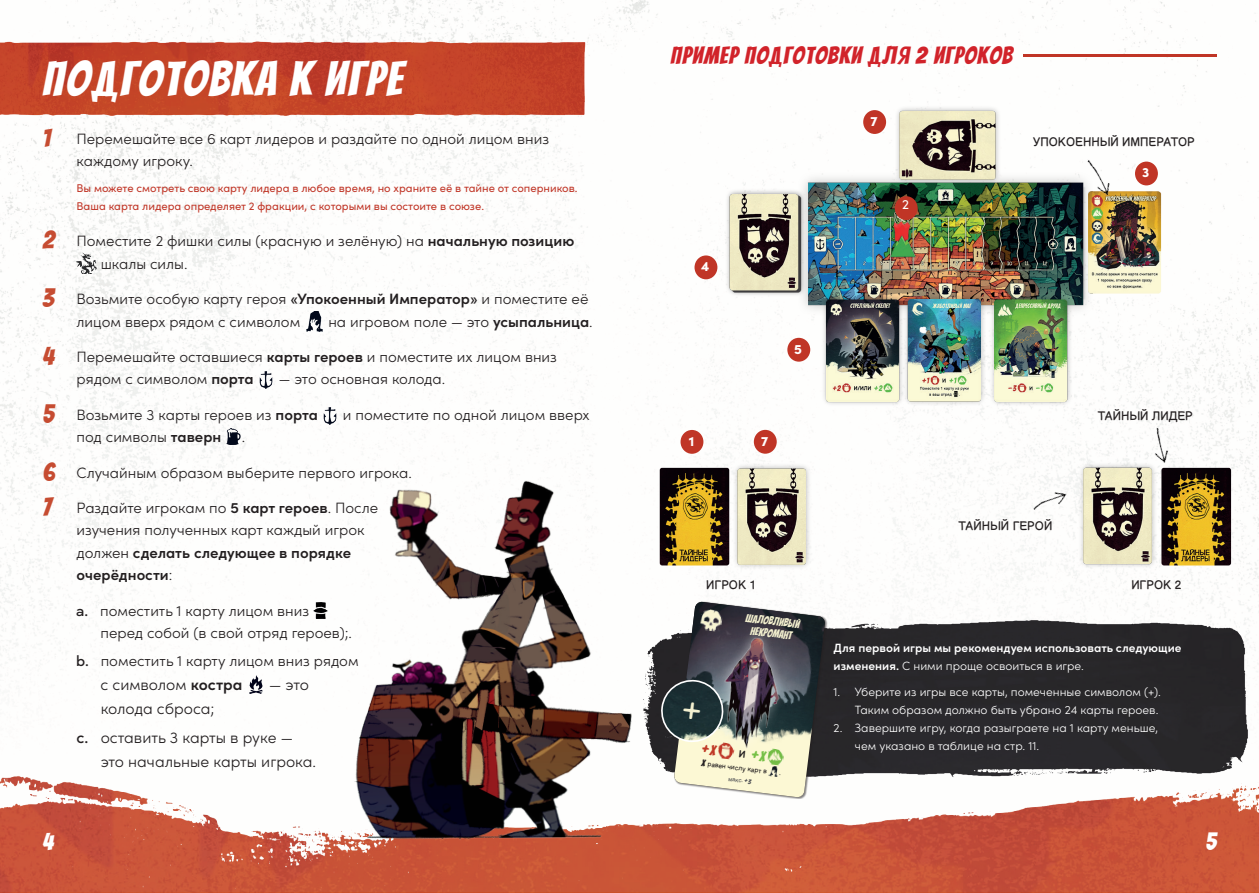
<style>
.page{position:relative;width:1259px;height:893px;background:#fff}
.page>*{position:absolute;margin:0;border:0;box-sizing:border-box;transform-origin:0 0}
.t1{font:48px "Bangers Cyrillic";letter-spacing:.04em;color:#fff}
.t2{font:24px "Bangers Cyrillic";letter-spacing:.04em;color:#d1232a}
.t3{font:24px "Bangers";color:#fff}
.t4{font:300 15.75px/28.2px "Sofia Pro";color:#231f20}
.t5{font:300 15px/22.5px "Sofia Pro";color:#231f20}
.t6{font:900 13.5px "Sofia Pro";color:#fff}
.t7{font:13.5px "Sofia Pro";color:#fff}
.t8{font:300 12px/18px "Sofia Pro";color:#fff;text-align:right}
.t9{font:600 12px/18px "Sofia Pro";color:#fff}
.t10{font:300 12px "Comic Helvetic";color:#231f20}
.t11{font:11.25px/18px "Sofia Pro";color:#c03526}
.t12{font:11.25px/12.3px "Bangers Cyrillic";color:#f3f0cf;text-align:center;scale:.91 1}
.t13{font:300 6.6px "Comic Helvetic";color:#231f20}
.t14{font:300 5.85px "Comic Helvetic";color:#57585a}
.s1{font-family:"Bangers";font-weight:400;font-size:25.5px;color:#c64c31}
.s2{font-weight:600}
.s3{font-weight:500}
.s4{font-weight:300}
.s5{font-family:"Bangers";font-weight:400;font-size:9.75px}
.s6{font-family:"Permanent Marker";font-weight:400;font-size:6.45px}
.s7{font-family:"Bangers";font-weight:400;font-size:6.6px}
</style>
<div class="page">
<img style="left:0;top:776px;width:1259px;height:117px">
<img style="left:659px;top:94px;width:577px;height:496px">
<img style="left:0;top:39px;width:586px;height:78px">
<img style="left:631px;top:100px;width:605px;height:463px">
<img style="left:642px;top:619px;width:613px;height:159px">
<img style="left:351px;top:465px;width:291px;height:396px">
<img style="left:1076px;top:157px;width:44px;height:45px">
<img style="left:1029px;top:481px;width:41px;height:42px">
<img style="left:1138px;top:419px;width:47px;height:46px">
<div style="left:680px;top:430px;width:23px;height:24px;background:#c03526;border-radius:50%"></div>
<div style="left:894px;top:196px;width:23px;height:24px;background:#c03526;border-radius:50%"></div>
<div style="left:1135px;top:162px;width:23px;height:23px;background:#c03526;border-radius:50%"></div>
<div style="left:694px;top:255px;width:23px;height:24px;background:#c03526;border-radius:50%"></div>
<div style="left:787px;top:338px;width:23px;height:24px;background:#c03526;border-radius:50%"></div>
<img style="left:77px;top:252px;width:20px;height:22px">
<img style="left:306px;top:311px;width:17px;height:20px">
<img style="left:259px;top:372px;width:14px;height:17px">
<img style="left:323px;top:407px;width:14px;height:17px">
<img style="left:225px;top:428px;width:17px;height:17px">
<img style="left:313px;top:603px;width:15px;height:16px">
<img style="left:249px;top:675px;width:14px;height:18px">
<hr style="left:1022px;top:54px;width:194px;height:3px;background:#c03526">
<div style="left:754px;top:430px;width:22px;height:24px;background:#c03526;border-radius:50%"></div>
<div style="left:863px;top:110px;width:23px;height:24px;background:#c03526;border-radius:50%"></div>
<svg style="left:658px;top:601px;width:167px;height:197px;background:#7e7f7b"></svg>
<h1 class="t1" style="left:43px;top:43px;width:361px">ПОДГОТОВКА К ИГРЕ</h1>
<p class="t5" style="left:77px;top:126px;width:474px;text-indent:-34px"><span class="s1">1</span> Перемешайте все 6 карт лидеров и раздайте по одной лицом вниз каждому игроку.</p>
<p class="t11" style="left:77px;top:178px;width:502px">Вы можете смотреть свою карту лидера в любое время, но храните её в тайне от соперников.<br>Ваша карта лидера определяет 2 фракции, с которыми вы состоите в союзе.</p>
<p class="t5" style="left:101px;top:229px;width:475px;text-indent:-58px"><span class="s1">2</span> Поместите 2 фишки силы (красную и зелёную) на <span class="s2">начальную позицию </span>шкалы силы.</p>
<p class="t5" style="left:77px;top:287px;width:513px;text-indent:-34px"><span class="s1">3</span> Возьмите особую карту героя <span class="s2">«Упокоенный Император»</span> и поместите её лицом вверх рядом с символом</p>
<p class="t5" style="left:328px;top:309px;width:266px">на игровом поле — это <span class="s2">усыпальница</span>.</p>
<p class="t5" style="left:77px;top:345px;width:482px;text-indent:-34px"><span class="s1">4</span> Перемешайте оставшиеся <span class="s2">карты героев</span> и поместите их лицом вниз рядом с символом <span class="s2">порта</span></p>
<p class="t5" style="left:279px;top:367px;width:168px">— это основная колода.</p>
<p class="t5" style="left:43px;top:402px;width:277px"><span class="s1">5</span> Возьмите 3 карты героев из <span class="s2">порта</span></p>
<p class="t5" style="left:343px;top:402px;width:248px">и поместите по одной лицом вверх</p>
<p class="t5" style="left:77px;top:425px;width:146px">под символы <span class="s2">таверн</span></p>
<p class="t5" style="left:242px;top:425px;width:5px">.</p>
<p class="t5" style="left:43px;top:460px;width:371px"><span class="s1">6</span> Случайным образом выберите первого игрока.</p>
<p class="t5" style="left:77px;top:495px;width:303px;text-indent:-34px"><span class="s1">7</span> Раздайте игрокам по <span class="s2">5 карт героев</span>. После изучения полученных карт каждый игрок должен <span class="s2">сделать следующее в порядке очерёдности</span>:</p>
<p class="t5" style="left:100px;top:598px;width:253px;text-indent:-24px"><span class="s3">a.</span> поместить 1 карту лицом вниз перед собой (в свой отряд героев);.</p>
<p class="t5" style="left:76px;top:649px;width:284px"><span class="s3">b.</span> поместить 1 карту лицом вниз рядом</p>
<p class="t4" style="left:100px;top:670px;width:143px">с символом <span class="s2">костра</span></p>
<p class="t4" style="left:269px;top:670px;width:41px">— это</p>
<p class="t4" style="left:76px;top:694px;width:218px;text-indent:24px">колода сброса;<br><span class="s3">c.</span> оставить 3 карты в руке —</p>
<p class="t4" style="left:101px;top:746px;width:217px">это начальные карты игрока.</p>
<h2 class="t2" style="left:670px;top:37px;width:343px">ПРИМЕР ПОДГОТОВКИ ДЛЯ 2 ИГРОКОВ</h2>
<p class="t6" style="left:701px;top:256px;width:10px">4</p>
<p class="t6" style="left:870px;top:111px;width:9px">7</p>
<p class="t7" style="left:902px;top:194px;width:8px">2</p>
<p class="t10" style="left:1033px;top:130px;width:163px">УПОКОЕННЫЙ ИМПЕРАТОР</p>
<p class="t6" style="left:1142px;top:162px;width:9px">3</p>
<p class="t6" style="left:689px;top:430px;width:7px">1</p>
<p class="t6" style="left:794px;top:338px;width:9px">5</p>
<p class="t6" style="left:761px;top:430px;width:9px">7</p>
<p class="t10" style="left:1097px;top:404px;width:97px">ТАЙНЫЙ ЛИДЕР</p>
<p class="t10" style="left:958px;top:514px;width:95px">ТАЙНЫЙ ГЕРОЙ</p>
<p class="t10" style="left:706px;top:573px;width:51px">ИГРОК 1</p>
<p class="t10" style="left:1131px;top:573px;width:51px">ИГРОК 2</p>
<p class="t12" style="left:746px;top:611px;width:61px;rotate:7deg">ШАЛОВЛИВЫЙ<br>НЕКРОМАНТ</p>
<p class="t9" style="left:833px;top:638px;width:349px">Для первой игры мы рекомендуем использовать следующие изменения. <span class="s4">С ними проще освоиться в игре.</span></p>
<p class="t8" style="left:833px;top:682px;width:329px">1. Уберите из игры все карты, помеченные символом (+).<br>Таким образом должно быть убрано 24 карты героев.</p>
<p class="t8" style="left:855px;top:718px;width:305px;text-align:left;text-indent:-21px">2. Завершите игру, когда разыграете на 1 карту меньше, чем указано в таблице на стр. 11.</p>
<p class="t13" style="left:702px;top:757px;width:68px;rotate:7deg"><span class="s5">X</span> равен числу карт в</p>
<p class="t14" style="left:729px;top:773px;width:25px;rotate:7deg">макс. <span class="s6">+</span><span class="s7">3</span></p>
<h2 class="t3" style="left:43px;top:828px;width:13px">4</h2>
<h2 class="t3" style="left:1205px;top:828px;width:12px">5</h2>
</div>
